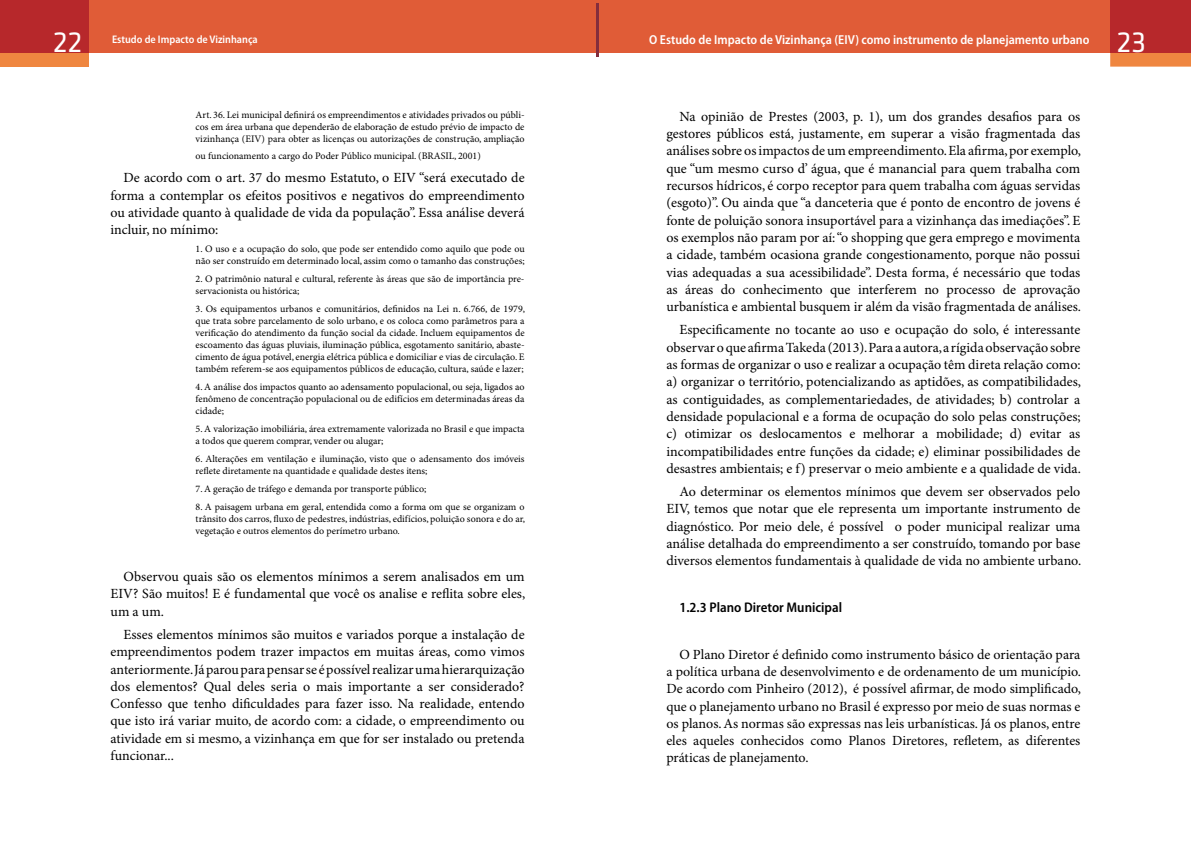
<style>
.page{position:relative;width:1191px;height:842px;background:#fff}
.page>*{position:absolute;margin:0;border:0;box-sizing:border-box;transform-origin:0 0}
.t1{font:30px "Klavika";color:#fff}
.t2{font:14px/17.3px "Minion Pro";color:#000;text-align:justify}
.t3{font:600 semi-condensed 14px "Myriad Pro";color:#000}
.t4{font:600 semi-condensed 13px "Myriad Pro";color:#fff}
.t5{font:600 semi-condensed 11px "Myriad Pro";color:#fff}
.t6{font:10px/12px "Minion Pro";color:#000;text-align:justify}
</style>
<div class="page">
<div style="left:0;top:0;width:1110px;height:52px;background:#e05c37"></div>
<hr style="left:596px;top:3px;width:2px;height:54px;background:#832d3d">
<div style="left:0;top:0;width:89px;height:67px;background:#ef8640"></div>
<div style="left:0;top:0;width:89px;height:52px;background:#b7282b"></div>
<svg style="left:1110px;top:52px;width:81px;height:15px"></svg>
<div style="left:1110px;top:0;width:81px;height:52px;background:#b7282b"></div>
<h1 class="t1" style="left:53px;top:26px;width:31px">22</h1>
<h1 class="t1" style="left:1116px;top:27px;width:31px">23</h1>
<p class="t5" style="left:112px;top:34px;width:147px">Estudo de Impacto de Vizinhança</p>
<p class="t4" style="left:649px;top:33px;width:442px">O Estudo de Impacto de Vizinhança (EIV) como instrumento de planejamento urbano</p>
<p class="t6" style="left:196px;top:109px;width:330px">Art. 36. Lei municipal definirá os empreendimentos e atividades privados ou públi&shy;cos em área urbana que dependerão de elaboração de estudo prévio de impacto de vizinhança (EIV) para obter as licenças ou autorizações de construção, ampliação</p>
<p class="t6" style="left:196px;top:150px;width:287px">ou funcionamento a cargo do Poder Público municipal. (BRASIL, 2001)</p>
<p class="t2" style="left:111px;top:170px;width:415px;text-indent:13px">De acordo com o art. 37 do mesmo Estatuto, o EIV “será executado de forma a contemplar os efeitos positivos e negativos do empreendimento ou atividade quanto à qualidade de vida da população”. Essa análise deverá incluir, no mínimo:</p>
<p class="t6" style="left:196px;top:244px;width:330px">1. O uso e a ocupação do solo, que pode ser entendido como aquilo que pode ou não ser construído em determinado local, assim como o tamanho das construções;</p>
<p class="t6" style="left:196px;top:274px;width:330px">2. O patrimônio natural e cultural, referente às áreas que são de importância pre&shy;servacionista ou histórica;</p>
<p class="t6" style="left:196px;top:304px;width:331px">3. Os equipamentos urbanos e comunitários, definidos na Lei n. 6.766, de 1979, que trata sobre parcelamento de solo urbano, e os coloca como parâmetros para a verificação do atendimento da função social da cidade. Incluem equipamentos de escoamento das águas pluviais, iluminação pública, esgotamento sanitário, abaste&shy;cimento de água potável, energia elétrica pública e domiciliar e vias de circulação. E também referem-se aos equipamentos públicos de educação, cultura, saúde e lazer;</p>
<p class="t6" style="left:196px;top:382px;width:330px">4. A análise dos impactos quanto ao adensamento populacional, ou seja, ligados ao fenômeno de concentração populacional ou de edifícios em determinadas áreas da cidade;</p>
<p class="t6" style="left:196px;top:424px;width:330px">5. A valorização imobiliária, área extremamente valorizada no Brasil e que impacta a todos que querem comprar, vender ou alugar;</p>
<p class="t6" style="left:196px;top:454px;width:330px">6. Alterações em ventilação e iluminação, visto que o adensamento dos imóveis reflete diretamente na quantidade e qualidade destes itens;</p>
<p class="t6" style="left:196px;top:484px;width:232px">7. A geração de tráfego e demanda por transporte público;</p>
<p class="t6" style="left:196px;top:502px;width:331px">8. A paisagem urbana em geral, entendida como a forma om que se organizam o trânsito dos carros, fluxo de pedestres, indústrias, edifícios, poluição sonora e do ar, vegetação e outros elementos do perímetro urbano.</p>
<p class="t2" style="left:111px;top:568px;width:416px;text-indent:13px">Observou quais são os elementos mínimos a serem analisados em um EIV? São muitos! E é fundamental que você os analise e reflita sobre eles, um a um.</p>
<p class="t2" style="left:111px;top:626px;width:415px;text-indent:13px">Esses elementos mínimos são muitos e variados porque a instalação de empreendimentos podem trazer impactos em muitas áreas, como vimos anteriormente. Já parou para pensar se é possível realizar uma hierarquização dos elementos? Qual deles seria o mais importante a ser considerado?<br>Confesso que tenho dificuldades para fazer isso. Na realidade, entendo que isto irá variar muito, de acordo com: a cidade, o empreendimento ou atividade em si mesmo, a vizinhança em que for ser instalado ou pretenda funcionar...</p>
<p class="t2" style="left:666px;top:108px;width:416px;text-indent:13px">Na opinião de Prestes (2003, p. 1), um dos grandes desafios para os gestores públicos está, justamente, em superar a visão fragmentada das análises sobre os impactos de um empreendimento. Ela afirma, por exemplo, que “um mesmo curso d’ água, que é manancial para quem trabalha com recursos hídricos, é corpo receptor para quem trabalha com águas servidas (esgoto)”. Ou ainda que “a danceteria que é ponto de encontro de jovens é fonte de poluição sonora insuportável para a vizinhança das imediações”. E os exemplos não param por aí: “o shopping que gera emprego e movimenta a cidade, também ocasiona grande congestionamento, porque não possui vias adequadas a sua acessibilidade”. Desta forma, é necessário que todas as áreas do conhecimento que interferem no processo de aprovação urbanística e ambiental busquem ir além da visão fragmentada de análises.</p>
<p class="t2" style="left:666px;top:322px;width:416px;text-indent:13px">Especificamente no tocante ao uso e ocupação do solo, é interessante observar o que afirma Takeda (2013). Para a autora, a rígida observação sobre as formas de organizar o uso e realizar a ocupação têm direta relação como: a) organizar o território, potencializando as aptidões, as compatibilidades, as contiguidades, as complementariedades, de atividades; b) controlar a densidade populacional e a forma de ocupação do solo pelas construções; c) otimizar os deslocamentos e melhorar a mobilidade; d) evitar as incompatibilidades entre funções da cidade; e) eliminar possibilidades de desastres ambientais; e f) preservar o meio ambiente e a qualidade de vida.</p>
<p class="t2" style="left:666px;top:484px;width:416px;text-indent:13px">Ao determinar os elementos mínimos que devem ser observados pelo EIV, temos que notar que ele representa um importante instrumento de diagnóstico. Por meio dele, é possível o poder municipal realizar uma análise detalhada do empreendimento a ser construído, tomando por base diversos elementos fundamentais à qualidade de vida no ambiente urbano.</p>
<p class="t3" style="left:679px;top:600px;width:164px">1.2.3 Plano Diretor Municipal</p>
<p class="t2" style="left:666px;top:646px;width:416px;text-indent:13px">O Plano Diretor é definido como instrumento básico de orientação para a política urbana de desenvolvimento e de ordenamento de um município.<br>De acordo com Pinheiro (2012), é possível afirmar, de modo simplificado, que o planejamento urbano no Brasil é expresso por meio de suas normas e os planos. As normas são expressas nas leis urbanísticas. Já os planos, entre eles aqueles conhecidos como Planos Diretores, refletem, as diferentes práticas de planejamento.</p>
</div>
